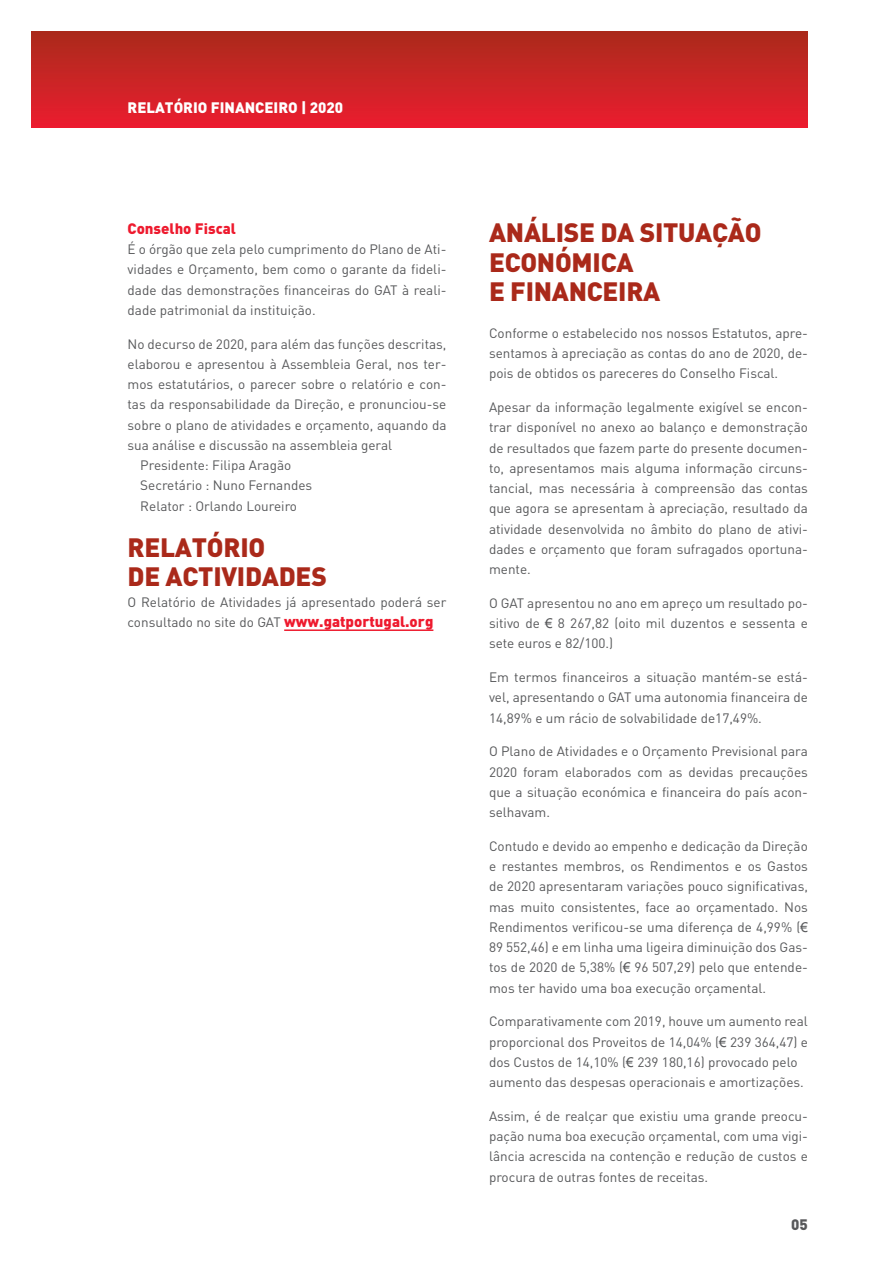
<style>
.page{position:relative;width:893px;height:1263px;background:#fff}
.page>*{position:absolute;margin:0;border:0;box-sizing:border-box;transform-origin:0 0}
.t1{font:900 26.25px/29.5px "DIN Black";letter-spacing:-.01em;color:#aa291a}
.t2{font:900 15px "DIN Black";color:#fff}
.t3{font:900 15px "DIN Black";color:#ee1a2e}
.t4{font:900 15px "DIN Black";color:#57585a}
.t5{font:13.5px/20.2px "DIN";color:#57585a;text-align:justify}
.s1{font-family:"DIN Black";font-weight:900;font-size:15px;color:#ee1a2e}
.s2{font-family:"Arial"}
</style>
<div class="page">
<div style="left:32px;top:32px;width:776px;height:96px;background:linear-gradient(to bottom,#aa2b1b,#eb1d2f)"></div>
<hr style="left:284px;top:629px;width:149px;height:2px;background:#ee1a2e">
<p class="t2" style="left:128px;top:97px;width:217px">RELATÓRIO FINANCEIRO | 2020</p>
<p class="t3" style="left:128px;top:218px;width:110px">Conselho Fiscal</p>
<p class="t5" style="left:128px;top:239px;width:320px">É o órgão que zela pelo cumprimento do Plano de Ati&shy;vidades e Orçamento, bem como o garante da fideli&shy;dade das demonstrações financeiras do GAT à reali&shy;dade patrimonial da instituição.</p>
<p class="t5" style="left:128px;top:333px;width:320px">No decurso de 2020, para além das funções descritas, elaborou e apresentou à Assembleia Geral, nos ter&shy;mos estatutários, o parecer sobre o relatório e con&shy;tas da responsabilidade da Direção, e pronunciou-se sobre o plano de atividades e orçamento, aquando da sua análise e discussão na assembleia geral</p>
<p class="t5" style="left:140px;top:455px;width:152px">Presidente: Filipa Aragão</p>
<p class="t5" style="left:140px;top:475px;width:173px">Secretário : Nuno Fernandes</p>
<p class="t5" style="left:140px;top:495px;width:158px">Relator : Orlando Loureiro</p>
<p class="t1" style="left:128px;top:531px;width:139px">RELATÓRIO</p>
<p class="t1" style="left:128px;top:561px;width:201px">DE ACTIVIDADES</p>
<p class="t5" style="left:128px;top:591px;width:320px;line-height:20.7px">O Relatório de Atividades já apresentado poderá ser consultado no site do GAT <span class="s1">www.gatportugal.org</span></p>
<p class="t1" style="left:489px;top:216px;width:274px">ANÁLISE DA SITUAÇÃO<br>ECONÓMICA</p>
<p class="t1" style="left:489px;top:275px;width:173px">E FINANCEIRA</p>
<p class="t5" style="left:489px;top:323px;width:320px">Conforme o estabelecido nos nossos Estatutos, apre&shy;sentamos à apreciação as contas do ano de 2020, de&shy;pois de obtidos os pareceres do Conselho Fiscal.</p>
<p class="t5" style="left:489px;top:397px;width:320px">Apesar da informação legalmente exigível se encon&shy;trar disponível no anexo ao balanço e demonstração de resultados que fazem parte do presente documen&shy;to, apresentamos mais alguma informação circuns&shy;tancial, mas necessária à compreensão das contas que agora se apresentam à apreciação, resultado da atividade desenvolvida no âmbito do plano de ativi&shy;dades e orçamento que foram sufragados oportuna&shy;mente.</p>
<p class="t5" style="left:489px;top:593px;width:320px">O GAT apresentou no ano em apreço um resultado po&shy;sitivo de <span class="s2">€</span> 8 267,82 (oito mil duzentos e sessenta e sete euros e 82/100.)</p>
<p class="t5" style="left:489px;top:667px;width:320px">Em termos financeiros a situação mantém-se está&shy;vel, apresentando o GAT uma autonomia financeira de 14,89% e um rácio de solvabilidade de17,49%.</p>
<p class="t5" style="left:489px;top:741px;width:320px">O Plano de Atividades e o Orçamento Previsional para 2020 foram elaborados com as devidas precauções que a situação económica e financeira do país acon&shy;selhavam.</p>
<p class="t5" style="left:489px;top:836px;width:320px">Contudo e devido ao empenho e dedicação da Direção e restantes membros, os Rendimentos e os Gastos de 2020 apresentaram variações pouco significativas, mas muito consistentes, face ao orçamentado. Nos Rendimentos verificou-se uma diferença de 4,99% (<span class="s2">€ </span>89 552,46) e em linha uma ligeira diminuição dos Gas&shy;tos de 2020 de 5,38% (<span class="s2">€</span> 96 507,29) pelo que entende&shy;mos ter havido uma boa execução orçamental.</p>
<p class="t5" style="left:489px;top:1011px;width:320px">Comparativamente com 2019, houve um aumento real proporcional dos Proveitos de 14,04% (<span class="s2">€</span> 239 364,47) e dos Custos de 14,10% (<span class="s2">€</span> 239 180,16) provocado pelo</p>
<p class="t5" style="left:489px;top:1072px;width:316px">aumento das despesas operacionais e amortizações.</p>
<p class="t5" style="left:489px;top:1106px;width:320px">Assim, é de realçar que existiu uma grande preocu&shy;pação numa boa execução orçamental, com uma vigi&shy;lância acrescida na contenção e redução de custos e procura de outras fontes de receitas.</p>
<p class="t4" style="left:791px;top:1214px;width:18px">05</p>
</div>
